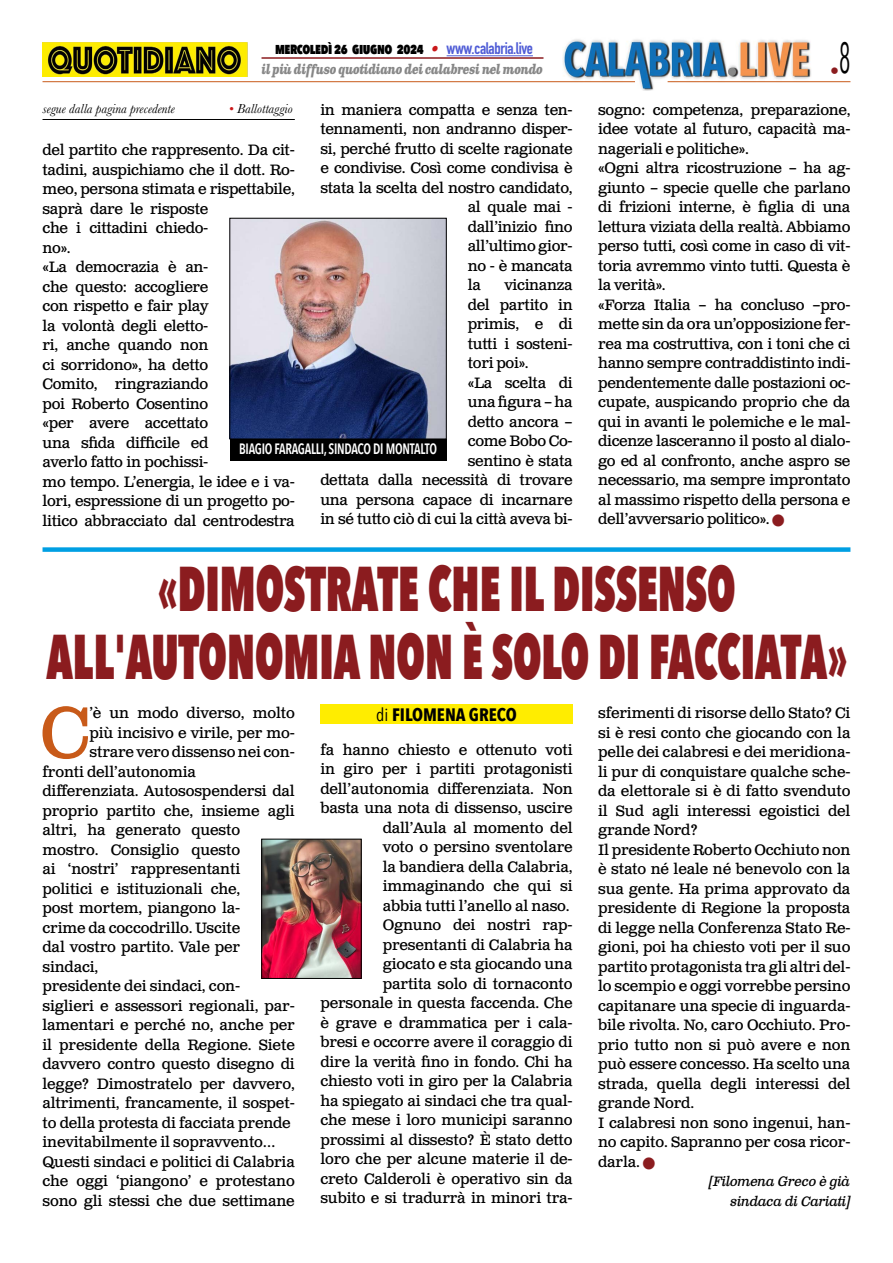
<style>
.page{position:relative;width:893px;height:1263px;background:#fff}
.page>*{position:absolute;margin:0;border:0;box-sizing:border-box;transform-origin:0 0}
.t1{font:71.25px "Clarendon Text Pro";color:#c85a19}
.t2{font:800 63px/67.5px "Avenir Next Condensed";color:#8b1c1f;text-align:center;scale:.71 1}
.t3{font:700 18px "Avenir Next Condensed";color:#000}
.t4{font:18px "Avenir Next Condensed";color:#8b1c1f}
.t5{font:15px/19.5px "Clarendon Text Pro";letter-spacing:-.01em;color:#000}
.t6{font:800 15px "Avenir Next Condensed";letter-spacing:-.03em;color:#000;scale:.9 1}
.t7{font:600 15px "Avenir Next Condensed";letter-spacing:-.02em;color:#fff;scale:.86 1}
.t8{font:italic 700 13.5px "Clarendon Text Pro";letter-spacing:-.05em;color:#878787;scale:.79 1}
.t9{font:italic 13.5px "Baskerville";color:#000}
.t10{font:italic 13.5px/19.5px "Clarendon Text Pro";letter-spacing:-.03em;color:#000;text-align:right}
.s1{font-family:"Clarendon Text Pro";font-weight:700;font-style:italic;color:#ca181a}
.s2{font-family:"DIN Condensed";font-weight:700;font-size:16.5px;color:#4f5cd6}
.s3{color:#ca181a}
.s4{color:#8b1c1f}
.s5{font-weight:400}
</style>
<div class="page">
<img style="left:563px;top:39px;width:248px;height:51px">
<hr style="left:43px;top:81px;width:592px;height:1px;background:#c85a19">
<hr style="left:668px;top:81px;width:182px;height:1px;background:#c85a19">
<hr style="left:447px;top:55px;width:86px;height:1px;background:#4f5cd6">
<hr style="left:261px;top:57px;width:282px;height:2px;background:#8b1c1f">
<img style="left:43px;top:42px;width:204px;height:35px">
<hr style="left:43px;top:119px;width:252px;height:1px;background:#000">
<img style="left:232px;top:220px;width:212px;height:217px">
<div style="left:230px;top:218px;width:216px;height:221px;border:1px solid #000"></div>
<div style="left:43px;top:547px;width:807px;height:5px;background:#009fe3"></div>
<div style="left:230px;top:439px;width:216px;height:21px;background:#000"></div>
<div style="left:320px;top:704px;width:253px;height:20px;background:#ffed00"></div>
<img style="left:263px;top:841px;width:96px;height:136px">
<div style="left:261px;top:839px;width:100px;height:140px;border:1px solid #000"></div>
<p class="t6" style="left:275px;top:39px;width:288px">mercoledì 26 giugno 2024 <span class="s1">•</span> <span class="s2">www.calabria.live</span></p>
<p class="t8" style="left:261px;top:61px;width:358px">il più diffuso quotidiano dei calabresi nel mondo</p>
<p class="t5" style="left:320px;top:101px;width:254px">in maniera compatta e senza ten-</p>
<p class="t5" style="left:320px;top:120px;width:254px">tennamenti, non andranno disper-</p>
<p class="t5" style="left:320px;top:140px;width:254px">si, perché frutto di scelte ragionate</p>
<p class="t5" style="left:320px;top:159px;width:254px">e condivise. Così come condivisa è</p>
<p class="t5" style="left:320px;top:179px;width:254px">stata la scelta del nostro candidato,</p>
<p class="t5" style="left:468px;top:198px;width:106px">al quale mai -</p>
<p class="t5" style="left:468px;top:218px;width:106px">dall’inizio fino</p>
<p class="t5" style="left:468px;top:237px;width:106px">all’ultimo gior-</p>
<p class="t5" style="left:468px;top:257px;width:106px">no - è mancata</p>
<p class="t5" style="left:468px;top:276px;width:15px">la</p>
<p class="t5" style="left:504px;top:276px;width:70px">vicinanza</p>
<p class="t5" style="left:468px;top:296px;width:106px">del partito in</p>
<p class="t5" style="left:468px;top:315px;width:106px">primis, e di</p>
<p class="t5" style="left:468px;top:335px;width:106px">tutti i sosteni-</p>
<p class="t5" style="left:468px;top:354px;width:62px">tori poi».</p>
<p class="t5" style="left:468px;top:374px;width:106px">«La scelta di</p>
<p class="t5" style="left:468px;top:393px;width:106px">una figura – ha</p>
<p class="t5" style="left:468px;top:413px;width:106px">detto ancora –</p>
<p class="t5" style="left:468px;top:432px;width:106px">come Bobo Co-</p>
<p class="t5" style="left:468px;top:452px;width:106px">sentino è stata</p>
<p class="t5" style="left:320px;top:471px;width:254px">dettata dalla necessità di trovare</p>
<p class="t5" style="left:320px;top:491px;width:254px">una persona capace di incarnare</p>
<p class="t5" style="left:320px;top:510px;width:254px">in sé tutto ciò di cui la città aveva bi-</p>
<p class="t9" style="left:43px;top:100px;width:134px">segue dalla pagina precedente</p>
<p class="t9" style="left:229px;top:100px;width:65px"><span class="s3">•</span> Ballottaggio</p>
<p class="t5" style="left:43px;top:141px;width:254px">del partito che rappresento. Da cit&shy;tadini, auspichiamo che il dott. Ro&shy;meo, persona stimata e rispettabile, saprà dare le risposte<br>che i cittadini chiedo-<br>no».<br>«La democrazia è an-<br>che questo: accogliere<br>con rispetto e fair play<br>la volontà degli eletto-<br>ri, anche quando non<br>ci sorridono», ha detto<br>Comito, ringraziando<br>poi Roberto Cosentino<br>«per avere accettato<br>una sfida difficile ed<br>averlo fatto in pochissi-<br>mo tempo. L’energia, le idee e i va&shy;lori, espressione di un progetto po&shy;litico abbracciato dal centrodestra</p>
<p class="t7" style="left:239px;top:436px;width:232px">BIAGIO FARAGALLI, SINDACO DI MONTALTO</p>
<p class="t4" style="left:830px;top:55px;width:22px">•<sup>8</sup></p>
<p class="t5" style="left:598px;top:101px;width:254px">sogno: competenza, preparazione, idee votate al futuro, capacità ma&shy;nageriali e politiche».<br>«Ogni altra ricostruzione – ha ag&shy;giunto – specie quelle che parlano di frizioni interne, è figlia di una lettura viziata della realtà. Abbiamo perso tutti, così come in caso di vit&shy;toria avremmo vinto tutti. Questa è la verità».<br>«Forza Italia – ha concluso –pro&shy;mette sin da ora un’opposizione fer&shy;rea ma costruttiva, con i toni che ci hanno sempre contraddistinto indi&shy;pendentemente dalle postazioni oc&shy;cupate, auspicando proprio che da qui in avanti le polemiche e le mal&shy;dicenze lasceranno il posto al dialo&shy;go ed al confronto, anche aspro se necessario, ma sempre improntato al massimo rispetto della persona e dell’avversario politico». <span class="s4">■</span></p>
<h2 class="t2" style="left:46px;top:554px;width:1130px">«DIMOSTRATE CHE IL DISSENSO<br>ALL'AUTONOMIA NON È SOLO DI FACCIATA»</h2>
<h1 class="t1" style="left:40px;top:689px;width:52px">C</h1>
<p class="t5" style="left:89px;top:704px;width:207px">’è un modo diverso, molto</p>
<p class="t5" style="left:598px;top:704px;width:254px">sferimenti di risorse dello Stato? Ci si è resi conto che giocando con la pelle dei calabresi e dei meridiona&shy;li pur di conquistare qualche sche&shy;da elettorale si è di fatto svenduto il Sud agli interessi egoistici del grande Nord?<br>Il presidente Roberto Occhiuto non è stato né leale né benevolo con la sua gente. Ha prima approvato da presidente di Regione la proposta di legge nella Conferenza Stato Re&shy;gioni, poi ha chiesto voti per il suo partito protagonista tra gli altri del&shy;lo scempio e oggi vorrebbe persino capitanare una specie di inguarda&shy;bile rivolta. No, caro Occhiuto. Pro&shy;prio tutto non si può avere e non può essere concesso. Ha scelto una strada, quella degli interessi del grande Nord.<br>I calabresi non sono ingenui, han&shy;no capito. Sapranno per cosa ricor&shy;darla. <span class="s4">■</span></p>
<p class="t10" style="left:709px;top:1172px;width:143px">[Filomena Greco è già sindaca di Cariati]</p>
<p class="t3" style="left:376px;top:704px;width:142px"><span class="s5">di</span> FILOMENA GRECO</p>
<p class="t5" style="left:89px;top:724px;width:207px">più incisivo e virile, per mo-</p>
<p class="t5" style="left:89px;top:743px;width:207px">strare vero dissenso nei con-</p>
<p class="t5" style="left:43px;top:763px;width:155px">fronti dell’autonomia</p>
<p class="t5" style="left:43px;top:782px;width:254px">differenziata. Autosospendersi dal</p>
<p class="t5" style="left:43px;top:802px;width:254px">proprio partito che, insieme agli</p>
<p class="t5" style="left:43px;top:821px;width:199px">altri, ha generato questo</p>
<p class="t5" style="left:43px;top:841px;width:199px">mostro. Consiglio questo</p>
<p class="t5" style="left:43px;top:860px;width:199px">ai ‘nostri’ rappresentanti</p>
<p class="t5" style="left:43px;top:880px;width:199px">politici e istituzionali che,</p>
<p class="t5" style="left:43px;top:899px;width:199px">post mortem, piangono la-</p>
<p class="t5" style="left:43px;top:919px;width:199px">crime da coccodrillo. Uscite</p>
<p class="t5" style="left:43px;top:938px;width:199px">dal vostro partito. Vale per</p>
<p class="t5" style="left:43px;top:958px;width:57px">sindaci,</p>
<p class="t5" style="left:43px;top:977px;width:199px">presidente dei sindaci, con-</p>
<p class="t5" style="left:43px;top:997px;width:254px">siglieri e assessori regionali, par-</p>
<p class="t5" style="left:43px;top:1016px;width:254px">lamentari e perché no, anche per</p>
<p class="t5" style="left:43px;top:1036px;width:254px">il presidente della Regione. Siete</p>
<p class="t5" style="left:43px;top:1055px;width:254px">davvero contro questo disegno di</p>
<p class="t5" style="left:43px;top:1075px;width:254px">legge? Dimostratelo per davvero,</p>
<p class="t5" style="left:43px;top:1094px;width:254px">altrimenti, francamente, il sospet-</p>
<p class="t5" style="left:43px;top:1114px;width:250px">to della protesta di facciata prende</p>
<p class="t5" style="left:43px;top:1133px;width:235px">inevitabilmente il sopravvento…</p>
<p class="t5" style="left:43px;top:1153px;width:254px">Questi sindaci e politici di Calabria</p>
<p class="t5" style="left:43px;top:1172px;width:254px">che oggi ‘piangono’ e protestano</p>
<p class="t5" style="left:43px;top:1192px;width:254px">sono gli stessi che due settimane</p>
<p class="t5" style="left:320px;top:741px;width:254px;text-align:right">fa hanno chiesto e ottenuto voti in giro per i partiti protagonisti dell’autonomia differenziata. Non basta una nota di dissenso, uscire dall’Aula al momento del<br>voto o persino sventolare<br>la bandiera della Calabria, immaginando che qui si<br>abbia tutti l’anello al naso.<br>Ognuno dei nostri rap&shy;presentanti di Calabria ha<br>giocato e sta giocando una<br>partita solo di tornaconto personale in questa faccenda. Che è grave e drammatica per i cala&shy;bresi e occorre avere il coraggio di dire la verità fino in fondo. Chi ha chiesto voti in giro per la Calabria ha spiegato ai sindaci che tra qual&shy;che mese i loro municipi saranno prossimi al dissesto? È stato detto loro che per alcune materie il de&shy;creto Calderoli è operativo sin da subito e si tradurrà in minori tra-</p>
</div>
